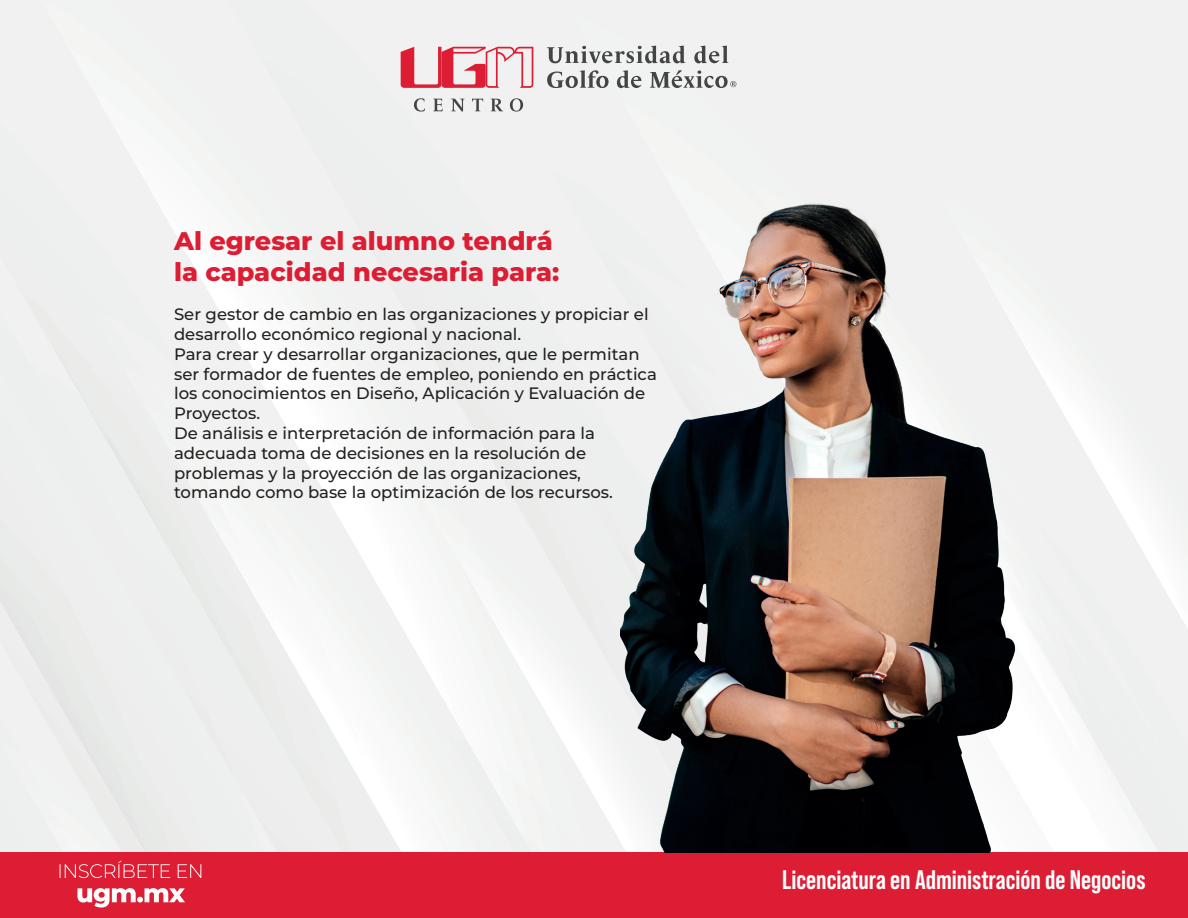
<style>
.page{position:relative;width:1188px;height:918px;background:#fff}
.page>*{position:absolute;margin:0;border:0;box-sizing:border-box;transform-origin:0 0}
.t1{font:700 26.7px "Bebas Neue Pro";color:#fff}
.t2{font:800 25.5px/30.6px "Montserrat";color:#dc1d33}
.t3{font:500 16.5px/19.8px "Montserrat";color:#231f20}
</style>
<div class="page">
<img style="left:0;top:0;width:1188px;height:852px">
<div style="left:0;top:852px;width:1188px;height:66px;background:#dc1d33"></div>
<svg style="left:77px;top:888px;width:108px;height:20px"></svg>
<svg style="left:60px;top:861px;width:141px;height:17px"></svg>
<svg style="left:401px;top:47px;width:132px;height:41px"></svg>
<svg style="left:414px;top:98px;width:11px;height:14px"></svg>
<svg style="left:433px;top:99px;width:10px;height:12px"></svg>
<svg style="left:451px;top:99px;width:14px;height:12px"></svg>
<svg style="left:472px;top:99px;width:11px;height:12px"></svg>
<svg style="left:491px;top:99px;width:12px;height:12px"></svg>
<svg style="left:510px;top:98px;width:13px;height:14px"></svg>
<svg style="left:547px;top:70px;width:62px;height:18px"></svg>
<svg style="left:617px;top:70px;width:24px;height:18px"></svg>
<svg style="left:694px;top:46px;width:34px;height:17px"></svg>
<svg style="left:547px;top:46px;width:138px;height:17px"></svg>
<svg style="left:650px;top:70px;width:86px;height:18px"></svg>
<img style="left:621px;top:174px;width:421px;height:678px">
<h2 class="t2" style="left:174px;top:224px;width:387px">Al egresar el alumno tendrá la capacidad necesaria para:</h2>
<p class="t3" style="left:174px;top:304px;width:484px">Ser gestor de cambio en las organizaciones y propiciar el desarrollo económico regional y nacional.<br>Para crear y desarrollar organizaciones, que le permitan ser formador de fuentes de empleo, poniendo en práctica los conocimientos en Diseño, Aplicación y Evaluación de Proyectos.<br>De análisis e interpretación de información para la adecuada toma de decisiones en la resolución de problemas y la proyección de las organizaciones, tomando como base la optimización de los recursos.</p>
<h1 class="t1" style="left:782px;top:864px;width:365px">Licenciatura en Administración de Negocios</h1>
</div>
